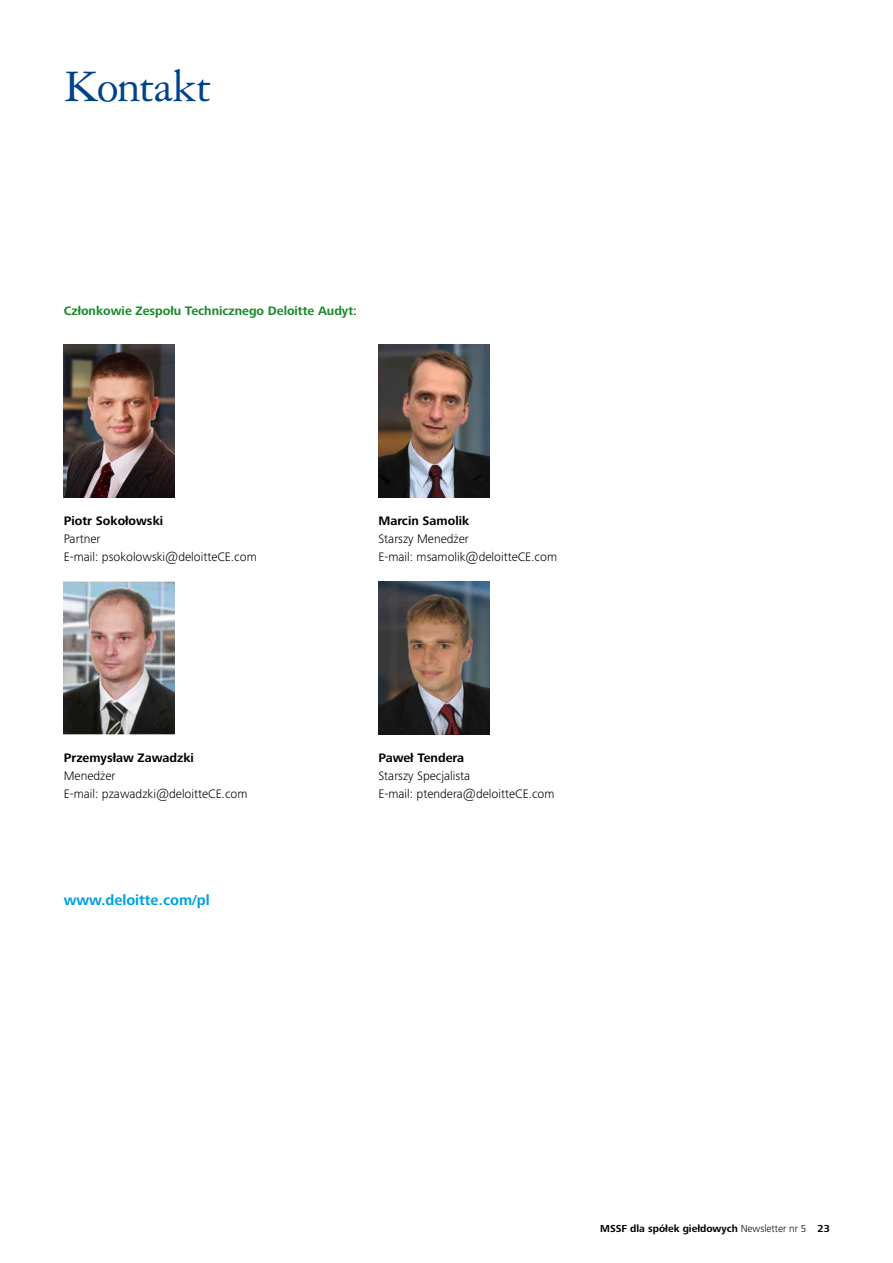
<style>
.page{position:relative;width:893px;height:1263px;background:#fff}
.page>*{position:absolute;margin:0;border:0;box-sizing:border-box;transform-origin:0 0}
.t1{font:48px "Garamond 3 CE";letter-spacing:-.02em;color:#00438b}
.t2{font:700 15px "Frutiger Next Pro";color:#00a3de}
.t3{font:300 12.75px/18px "Frutiger Next Pro";color:#000}
.t4{font:700 12.75px "Frutiger Next Pro";color:#000}
.t5{font:700 12.75px "Frutiger Next Pro";color:#198929}
.t6{font:700 10.5px "Frutiger Next Pro";color:#000}
.s1{font-weight:300}
</style>
<div class="page">
<img style="left:64px;top:344px;width:110px;height:153px">
<img style="left:378px;top:582px;width:111px;height:153px">
<img style="left:64px;top:582px;width:110px;height:153px">
<img style="left:378px;top:344px;width:111px;height:153px">
<h1 class="t1" style="left:64px;top:61px;width:149px">Kontakt</h1>
<p class="t5" style="left:64px;top:304px;width:295px">Członkowie Zespołu Technicznego Deloitte Audyt:</p>
<p class="t4" style="left:64px;top:514px;width:101px">Piotr Sokołowski</p>
<p class="t3" style="left:64px;top:530px;width:195px">Partner<br>E-mail: psokolowski@deloitteCE.com</p>
<p class="t4" style="left:64px;top:751px;width:132px">Przemysław Zawadzki</p>
<p class="t3" style="left:64px;top:767px;width:185px">Menedżer<br>E-mail: pzawadzki@deloitteCE.com</p>
<p class="t2" style="left:64px;top:892px;width:148px">www.deloitte.com/pl</p>
<p class="t4" style="left:378px;top:514px;width:92px">Marcin Samolik</p>
<p class="t3" style="left:378px;top:530px;width:180px">Starszy Menedżer<br>E-mail: msamolik@deloitteCE.com</p>
<p class="t4" style="left:378px;top:751px;width:87px">Paweł Tendera</p>
<p class="t3" style="left:378px;top:767px;width:178px">Starszy Specjalista<br>E-mail: ptendera@deloitteCE.com</p>
<p class="t6" style="left:600px;top:1222px;width:231px">MSSF dla spółek giełdowych <span class="s1">Newsletter nr 5</span> 23</p>
</div>
